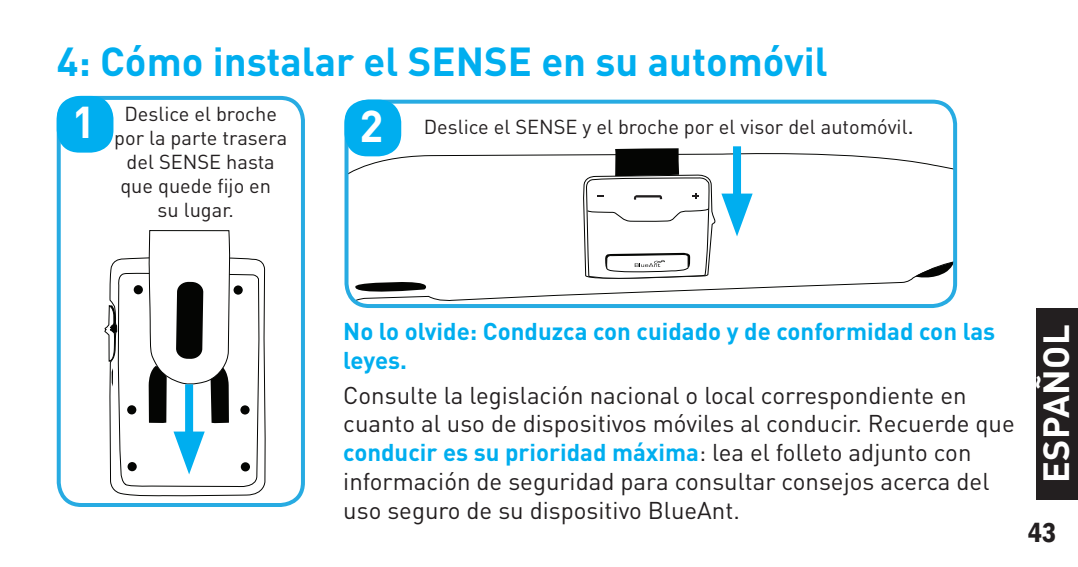
<style>
.page{position:relative;width:1078px;height:567px;background:#fff}
.page>*{position:absolute;margin:0;border:0;box-sizing:border-box;transform-origin:0 0}
.t1{font:700 40px "DINOT";color:#00aeef}
.t2{font:700 36px "DINOT";letter-spacing:.01em;color:#fff}
.t3{font:600 condensed 28px "Franklin Gothic";color:#231f20}
.t4{font:24px/28.8px "DINOT";color:#231f20}
.t5{font:700 24px/28.8px "DINOT";color:#00aeef}
.t6{font:20px "DINOT";color:#231f20}
.s1{font-weight:700;font-size:44px;color:#fff}
.s2{font-size:24px}
.s3{font-weight:700;color:#00aeef}
</style>
<div class="page">
<div style="left:1035px;top:308px;width:42px;height:192px;background:#231f20"></div>
<svg style="left:109px;top:256px;width:156px;height:237px"></svg>
<svg style="left:118px;top:272px;width:141px;height:224px"></svg>
<div style="left:134px;top:285px;width:9px;height:9px;background:#040503;border-radius:50%"></div>
<svg style="left:233px;top:285px;width:10px;height:10px"></svg>
<div style="left:240px;top:405px;width:9px;height:10px;background:#040503;border-radius:50%"></div>
<div style="left:127px;top:405px;width:9px;height:9px;background:#040503;border-radius:50%"></div>
<div style="left:241px;top:462px;width:9px;height:9px;background:#040503;border-radius:50%"></div>
<div style="left:127px;top:462px;width:10px;height:9px;background:#040503;border-radius:50%"></div>
<svg style="left:104px;top:305px;width:13px;height:82px"></svg>
<svg style="left:149px;top:230px;width:81px;height:193px"></svg>
<div style="left:57px;top:96px;width:248px;height:411px;border:4px solid #27abe2;border-radius:23px"></div>
<div style="left:185px;top:384px;width:8px;height:63px;background:#00aeef"></div>
<svg style="left:173px;top:432px;width:32px;height:42px"></svg>
<div style="left:57px;top:96px;width:56px;height:57px;background:#00aeef;border-radius:23px"></div>
<svg style="left:349px;top:150px;width:605px;height:156px"></svg>
<svg style="left:915px;top:262px;width:36px;height:19px"></svg>
<svg style="left:351px;top:279px;width:76px;height:17px"></svg>
<svg style="left:582px;top:148px;width:133px;height:148px"></svg>
<div style="left:344px;top:100px;width:612px;height:208px;border:4px solid #27abe2;border-radius:23px"></div>
<div style="left:344px;top:100px;width:57px;height:56px;background:#00aeef;border-radius:23px"></div>
<div style="left:732px;top:146px;width:8px;height:63px;background:#00aeef"></div>
<svg style="left:721px;top:194px;width:31px;height:42px"></svg>
<h1 class="t1" style="left:57px;top:34px;width:772px">4: Cómo instalar el SENSE en su automóvil</h1>
<p class="t6" style="left:72px;top:101px;width:207px"><span class="s1">1</span> Deslice el broche</p>
<p class="t6" style="left:114px;top:125px;width:174px">por la parte trasera</p>
<p class="t6" style="left:127px;top:149px;width:150px">del SENSE hasta</p>
<p class="t6" style="left:120px;top:173px;width:152px">que quede fijo en</p>
<p class="t6" style="left:158px;top:197px;width:78px">su lugar.</p>
<p class="t6" style="left:359px;top:113px;width:556px"><span class="s1">2</span> Deslice el SENSE y el broche por el visor del automóvil<span class="s2">.</span></p>
<p class="t5" style="left:343px;top:316px;width:653px">No lo olvide: Conduzca con cuidado y de conformidad con las leyes.</p>
<p class="t4" style="left:343px;top:380px;width:673px">Consulte la legislación nacional o local correspondiente en cuanto al uso de dispositivos móviles al conducir. Recuerde que <span class="s3">conducir es su prioridad máxima</span>: lea el folleto adjunto con información de seguridad para consultar consejos acerca del uso seguro de su dispositivo BlueAnt.</p>
<h2 class="t2" style="left:1031px;top:483px;width:160px;rotate:-90deg">ESPAÑOL</h2>
<p class="t3" style="left:1027px;top:514px;width:30px">43</p>
</div>
